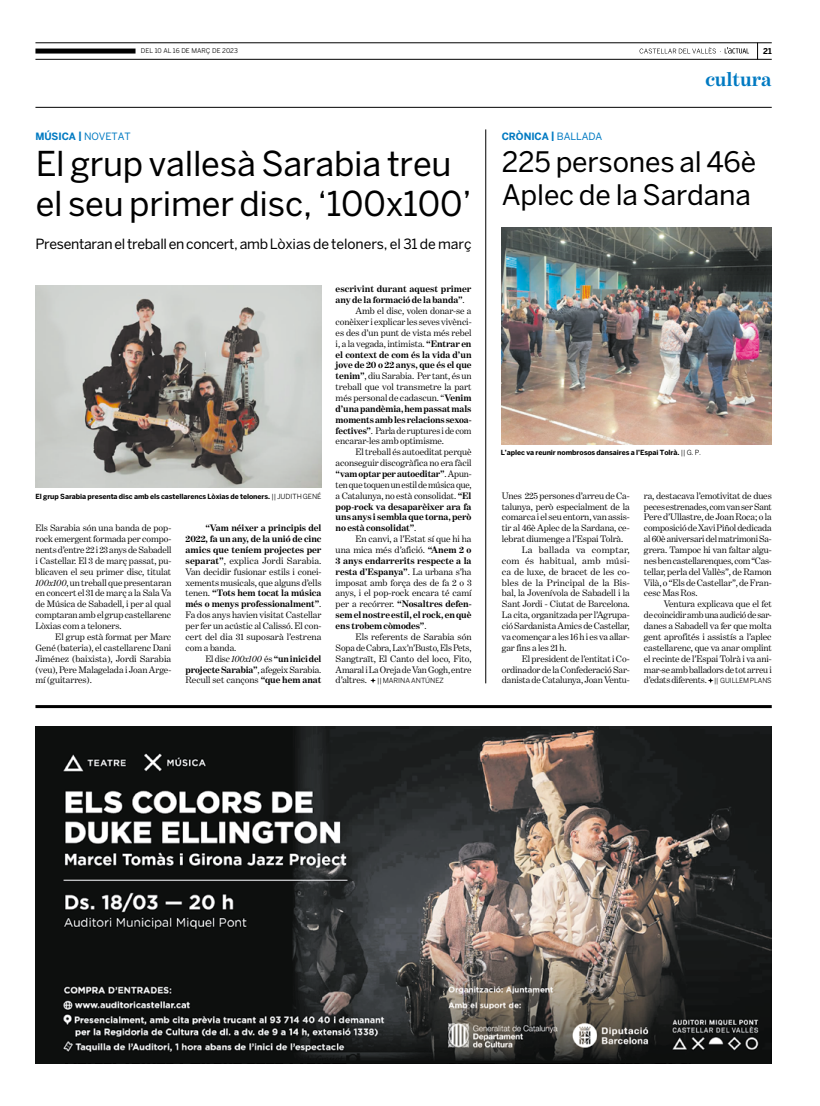
<style>
.page{position:relative;width:820px;height:1106px;background:#fff}
.page>*{position:absolute;margin:0;border:0;box-sizing:border-box;transform-origin:0 0}
.t1{font:34px/40px "Benton Sans";letter-spacing:-.005em;color:#000}
.t2{font:28px/33px "Benton Sans";letter-spacing:-.005em;color:#000}
.t3{font:700 20px "Benton Modern One";letter-spacing:-.005em;color:#007ac2}
.t4{font:14px "Benton Sans";letter-spacing:-.02em;color:#000}
.t5{font:700 10px "Benton Sans";letter-spacing:-.01em;color:#007ac2}
.t6{font:9.5px/10.9px "Benton Modern One";letter-spacing:-.01em;color:#000;text-align:justify}
.t7{font:700 9.5px "Benton Modern One";letter-spacing:-.005em;color:#000}
.t8{font:9.5px "Benton Modern One";letter-spacing:.02em;color:#000}
.t9{font:9.5px "Benton Modern One";letter-spacing:.025em;color:#000}
.t10{font:700 8px "Benton Sans";color:#000}
.t11{font:700 7px "Benton Sans";letter-spacing:-.01em;color:#000}
.t12{font:7px "Benton Sans";letter-spacing:-.005em;color:#000}
.t13{font:6.5px "Benton Sans";letter-spacing:.005em;color:#000}
.s1{font-weight:400}
.s2{font-style:italic}
.s3{font-weight:700}
.s4{font-family:"Benton Modern One";font-size:9.5px}
.s5{font-family:"Benton Sans";font-size:7px}
</style>
<div class="page">
<svg style="left:757px;top:44px;width:1px;height:15px"></svg>
<svg style="left:639px;top:47px;width:109px;height:7px"></svg>
<hr style="left:35px;top:107px;width:736px;height:1px;background:#000">
<hr style="left:35px;top:43px;width:736px;height:1px;background:#000">
<hr style="left:35px;top:59px;width:736px;height:1px;background:#000">
<div style="left:35px;top:49px;width:100px;height:5px;background:#000"></div>
<img style="left:35px;top:726px;width:736px;height:337px">
<hr style="left:35px;top:705px;width:736px;height:3px;background:#000">
<img style="left:35px;top:285px;width:286px;height:203px">
<svg style="left:370px;top:678px;width:6px;height:5px"></svg>
<svg style="left:708px;top:678px;width:5px;height:5px"></svg>
<img style="left:501px;top:227px;width:270px;height:217px">
<hr style="left:485px;top:129px;width:1px;height:554px;background:#000">
<p class="t13" style="left:141px;top:47px;width:98px">DEL 10 AL 16 DE MARÇ DE 2023</p>
<p class="t10" style="left:762px;top:46px;width:10px">21</p>
<h3 class="t3" style="left:705px;top:68px;width:68px">cultura</h3>
<p class="t5" style="left:35px;top:131px;width:97px">MÚSICA | <span class="s1">NOVETAT</span></p>
<p class="t5" style="left:501px;top:131px;width:102px">CRÒNICA | <span class="s1">BALLADA</span></p>
<h1 class="t1" style="left:36px;top:143px;width:437px">El grup vallesà Sarabia treu el seu primer disc, ‘100x100’</h1>
<h3 class="t4" style="left:35px;top:236px;width:437px">Presentaran el treball en concert, amb Lòxias de teloners, el 31 de març</h3>
<p class="t11" style="left:35px;top:492px;width:287px">El grup Sarabia presenta disc amb els castellarencs Lòxias de teloners. <span class="s1">|| JUDITH GENÉ</span></p>
<p class="t6" style="left:35px;top:522px;width:137px">Els Sarabia són una banda de pop&shy;rock emergent formada per compo&shy;nents d’entre 22 i 23 anys de Sabadell i Castellar. El 3 de març passat, pu&shy;blicaven el seu primer disc, titulat <span class="s2">100x100</span>, un treball que presentaran en concert el 31 de març a la Sala Va de Música de Sabadell, i per al qual comptaran amb el grup castellarenc Lòxias com a teloners.</p>
<p class="t6" style="left:35px;top:631px;width:137px;text-indent:20px">El grup està format per Marc Gené (bateria), el castellarenc Dani Jiménez (baixista), Jordi Sarabia (veu), Pere Malagelada i Joan Arge&shy;mí (guitarres).</p>
<p class="t6" style="left:185px;top:522px;width:137px;text-indent:20px"><span class="s3">“Vam néixer a principis del 2022, fa un any, de la unió de cinc amics que teníem projectes per separat”</span>, explica Jordi Sarabia.<br>Van decidir fusionar estils i conei&shy;xements musicals, que alguns d’ells tenen. <span class="s3">“Tots hem tocat la música més o menys professionalment”</span>.<br>Fa dos anys havien visitat Castellar per fer un acústic al Calissó. El con&shy;cert del dia 31 suposarà l’estrena com a banda.</p>
<p class="t6" style="left:185px;top:653px;width:137px;text-indent:20px">El disc <span class="s2">100x100</span> és <span class="s3">“un inici del projecte Sarabia”</span>, afegeix Sarabia.<br>Recull set cançons <span class="s3">“que hem anat</span></p>
<p class="t7" style="left:335px;top:284px;width:137px">escrivint durant aquest primer</p>
<p class="t7" style="left:335px;top:294px;width:131px">any de la formació de la banda”<span class="s1">.</span></p>
<p class="t6" style="left:355px;top:305px;width:117px">Amb el disc, volen donar-se a</p>
<p class="t6" style="left:335px;top:316px;width:137px">conèixer i explicar les seves vivènci-</p>
<p class="t6" style="left:335px;top:327px;width:137px">es des d’un punt de vista més rebel</p>
<p class="t6" style="left:335px;top:338px;width:137px">i, a la vegada, intimista. <span class="s3">“Entrar en</span></p>
<p class="t7" style="left:335px;top:349px;width:137px">el context de com és la vida d’un</p>
<p class="t7" style="left:335px;top:360px;width:137px">jove de 20 o 22 anys, que és el que</p>
<p class="t6" style="left:335px;top:370px;width:137px"><span class="s3">tenim”</span>, diu Sarabia. Per tant, és un</p>
<p class="t6" style="left:335px;top:381px;width:137px">treball que vol transmetre la part</p>
<p class="t6" style="left:335px;top:392px;width:137px">més personal de cadascun. “<span class="s3">Venim</span></p>
<p class="t7" style="left:335px;top:403px;width:137px">d’una pandèmia, hem passat mals</p>
<p class="t7" style="left:335px;top:414px;width:137px">moments amb les relacions sexoa-</p>
<p class="t6" style="left:335px;top:425px;width:137px"><span class="s3">fectives”</span>. Parla de ruptures i de com</p>
<p class="t6" style="left:335px;top:436px;width:110px">encarar-les amb optimisme.</p>
<p class="t6" style="left:355px;top:446px;width:118px">El treball és autoeditat perquè</p>
<p class="t6" style="left:335px;top:457px;width:137px">aconseguir discogràfica no era fàcil</p>
<p class="t7" style="left:335px;top:468px;width:137px">“vam optar per autoeditar”<span class="s1">. Apun-</span></p>
<p class="t6" style="left:335px;top:479px;width:137px">ten que toquen un estil de música que,</p>
<p class="t6" style="left:335px;top:490px;width:137px">a Catalunya, no està consolidat. <span class="s3">“El</span></p>
<p class="t7" style="left:335px;top:501px;width:137px">pop-rock va desaparèixer ara fa</p>
<p class="t7" style="left:335px;top:512px;width:137px">uns anys i sembla que torna, però</p>
<p class="t7" style="left:335px;top:522px;width:82px">no està consolidat”<span class="s1">.</span></p>
<p class="t6" style="left:355px;top:533px;width:117px">En canvi, a l’Estat sí que hi ha</p>
<p class="t6" style="left:335px;top:544px;width:137px">una mica més d’afició. <span class="s3">“Anem 2 o</span></p>
<p class="t7" style="left:335px;top:555px;width:137px">3 anys endarrerits respecte a la</p>
<p class="t7" style="left:335px;top:566px;width:137px">resta d’Espanya”<span class="s1">. La urbana s’ha</span></p>
<p class="t6" style="left:335px;top:577px;width:137px">imposat amb força des de fa 2 o 3</p>
<p class="t6" style="left:335px;top:588px;width:137px">anys, i el pop-rock encara té camí</p>
<p class="t7" style="left:335px;top:598px;width:137px"><span class="s1">per a recórrer.</span> “Nosaltres defen-</p>
<p class="t7" style="left:335px;top:609px;width:137px">sem el nostre estil, el rock, en què</p>
<p class="t7" style="left:335px;top:620px;width:92px">ens trobem còmodes”<span class="s1">.</span></p>
<p class="t6" style="left:355px;top:631px;width:117px">Els referents de Sarabia són</p>
<p class="t6" style="left:335px;top:642px;width:137px">Sopa de Cabra, Lax’n’Busto, Els Pets,</p>
<p class="t6" style="left:335px;top:653px;width:137px">Sangtraït, El Canto del loco, Fito,</p>
<p class="t6" style="left:335px;top:663px;width:137px">Amaral i La Oreja de Van Gogh, entre</p>
<p class="t12" style="left:335px;top:676px;width:110px"><span class="s4">d’altres.</span> || MARINA ANTÚNEZ</p>
<h2 class="t2" style="left:501px;top:145px;width:256px">225 persones al 46è<br>Aplec de la Sardana</h2>
<p class="t11" style="left:500px;top:448px;width:201px">L’aplec va reunir nombrosos dansaires a l’Espai Tolrà. <span class="s1">|| G. P.</span></p>
<p class="t6" style="left:501px;top:490px;width:129px">Unes 225 persones d’arreu de Ca-</p>
<p class="t6" style="left:501px;top:501px;width:129px">talunya, però especialment de la</p>
<p class="t6" style="left:501px;top:512px;width:129px">comarca i el seu entorn, van assis-</p>
<p class="t6" style="left:501px;top:522px;width:129px">tir al 46è Aplec de la Sardana, ce-</p>
<p class="t6" style="left:501px;top:533px;width:123px">lebrat diumenge a l’Espai Tolrà.</p>
<p class="t9" style="left:521px;top:544px;width:109px">La ballada va comptar,</p>
<p class="t8" style="left:501px;top:555px;width:129px">com és habitual, amb músi-</p>
<p class="t6" style="left:501px;top:566px;width:129px">ca de luxe, de bracet de les co-</p>
<p class="t6" style="left:501px;top:577px;width:129px">bles de la Principal de la Bis-</p>
<p class="t6" style="left:501px;top:588px;width:129px">bal, la Jovenívola de Sabadell i la</p>
<p class="t6" style="left:501px;top:598px;width:129px">Sant Jordi - Ciutat de Barcelona.</p>
<p class="t6" style="left:501px;top:609px;width:129px">La cita, organitzada per l’Agrupa-</p>
<p class="t6" style="left:501px;top:620px;width:129px">ció Sardanista Amics de Castellar,</p>
<p class="t6" style="left:501px;top:631px;width:129px">va començar a les 16 h i es va allar-</p>
<p class="t6" style="left:501px;top:642px;width:66px">gar fins a les 21 h.</p>
<p class="t6" style="left:521px;top:653px;width:109px">El president de l’entitat i Co-</p>
<p class="t6" style="left:501px;top:663px;width:129px">ordinador de la Confederació Sar-</p>
<p class="t6" style="left:501px;top:674px;width:129px">danista de Catalunya, Joan Ventu-</p>
<p class="t6" style="left:643px;top:490px;width:129px">ra, destacava l’emotivitat de dues peces estrenades, com van ser Sant Pere d’Ullastre, de Joan Roca; o la composició de Xavi Piñol dedicada al 60è aniversari del matrimoni Sa&shy;grera. Tampoc hi van faltar algu&shy;nes ben castellarenques, com “Cas&shy;tellar, perla del Vallès”, de Ramon Vilà, o “Els de Castellar”, de Fran&shy;cesc Mas Ros.</p>
<p class="t6" style="left:643px;top:598px;width:129px;text-indent:20px">Ventura explicava que el fet de coincidir amb una audició de sar&shy;danes a Sabadell va fer que molta gent aprofités i assistís a l’aplec castellarenc, que va anar omplint el recinte de l’Espai Tolrà i va ani&shy;mar-se amb balladors de tot arreu i d’edats diferents. <span class="s5">|| GUILLEM PLANS</span></p>
</div>
